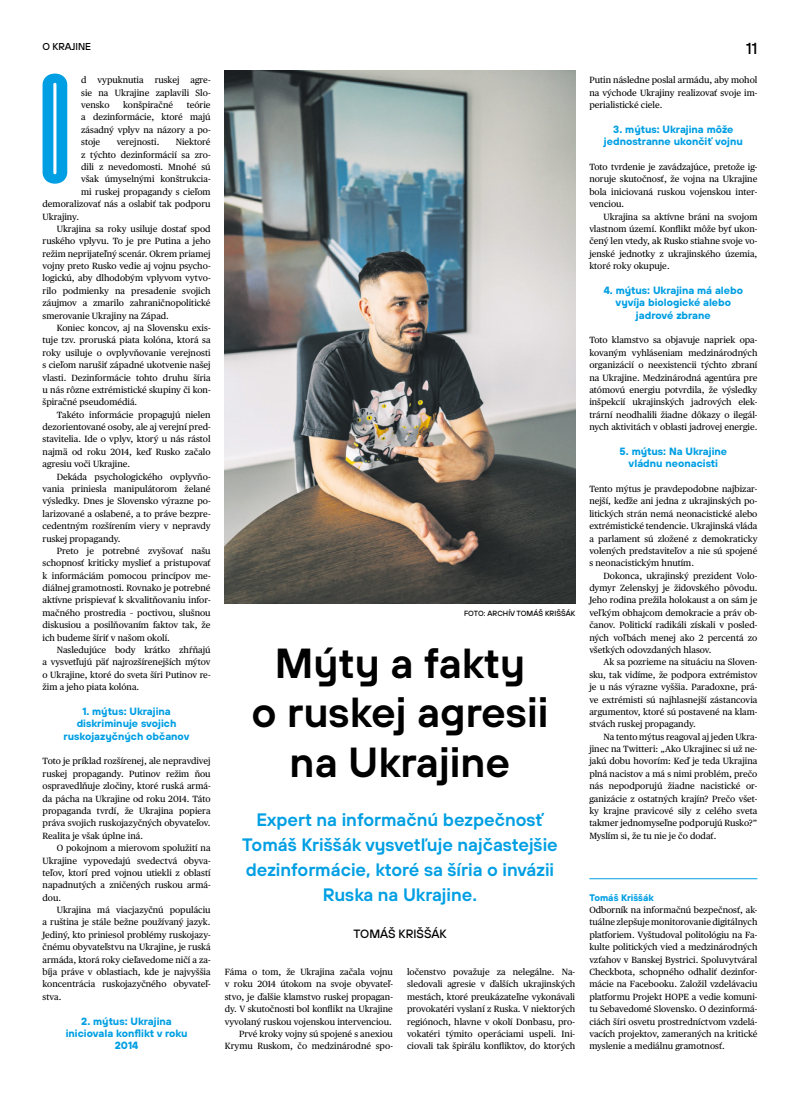
<style>
.page{position:relative;width:800px;height:1106px;background:#fff}
.page>*{position:absolute;margin:0;border:0;box-sizing:border-box;transform-origin:0 0}
.p1___velke_zaciatocn{font:154.6px "Cimo 70";color:#009fe3}
.t1{font:600 42px/49.5px "TT Hoves";color:#000;text-align:center}
.h2___perex{font:600 18px/24.8px "TT Hoves";color:#009fe3;text-align:center}
.t2{font:500 16px "TT Hoves";color:#000}
.h3___autor{font:500 12px "TT Hoves";color:#000}
.t3{font:700 10.5px/12.4px "TT Hoves";color:#009fe3;text-align:center}
.t4{font:500 10px "TT Hoves";color:#000}
.p3___meno{font:700 9.5px "TT Hoves";color:#009fe3}
.p2{font:9px/12.4px "Publico Text";color:#000;text-align:justify}
.p1{font:9px/12.4px "Publico Text";color:#000;text-align:justify}
.p1___velke_zaciatocn-2{font:9px/12.4px "Publico Text";color:#000;text-align:justify}
.p4___kredit{font:500 7.5px "TT Hoves";letter-spacing:.005em;color:#000}
</style>
<div class="page">
<hr style="left:589px;top:878px;width:168px;height:1px;background:#009fe3">
<img style="left:225px;top:71px;width:350px;height:532px">
<p class="t4" style="left:43px;top:40px;width:50px">O KRAJINE</p>
<p class="p1___velke_zaciatocn" style="left:41px;top:51px;width:29px">O</p>
<p class="p1___velke_zaciatocn-2" style="left:81px;top:73px;width:131px">d vypuknutia ruskej agre&shy;sie na Ukrajine zaplavili Slo&shy;vensko</p>
<p class="p1___velke_zaciatocn-2" style="left:123px;top:98px;width:51px">konšpiračné</p>
<p class="p1___velke_zaciatocn-2" style="left:81px;top:98px;width:131px;text-indent:105px">teórie a dezinformácie, ktoré majú zásadný vplyv na názory a po&shy;stoje</p>
<p class="p1___velke_zaciatocn-2" style="left:117px;top:135px;width:44px">verejnosti.</p>
<p class="p1___velke_zaciatocn-2" style="left:176px;top:135px;width:36px">Niektoré</p>
<p class="p1___velke_zaciatocn-2" style="left:81px;top:148px;width:131px">z týchto dezinformácií sa zro-</p>
<p class="p1___velke_zaciatocn-2" style="left:81px;top:160px;width:131px">dili z nevedomosti. Mnohé sú</p>
<p class="p1___velke_zaciatocn-2" style="left:81px;top:172px;width:131px">však úmyselnými konštrukcia-</p>
<p class="p1___velke_zaciatocn-2" style="left:81px;top:185px;width:131px">mi ruskej propagandy s cieľom</p>
<p class="p1___velke_zaciatocn-2" style="left:43px;top:197px;width:169px">demoralizovať nás a oslabiť tak podporu</p>
<p class="p1___velke_zaciatocn-2" style="left:43px;top:210px;width:38px">Ukrajiny.</p>
<p class="p2" style="left:43px;top:222px;width:169px;text-indent:14px">Ukrajina sa roky usiluje dostať spod ruského vplyvu. To je pre Putina a jeho režim neprijateľný scenár. Okrem priamej vojny preto Rusko vedie aj vojnu psycho&shy;logickú, aby dlhodobým vplyvom vytvo&shy;rilo podmienky na presadenie svojich záujmov a zmarilo zahraničnopolitické smerovanie Ukrajiny na Západ.</p>
<p class="p2" style="left:43px;top:321px;width:169px;text-indent:14px">Koniec koncov, aj na Slovensku exis&shy;tuje tzv. proruská piata kolóna, ktorá sa roky usiluje o ovplyvňovanie verejnosti s cieľom narušiť západné ukotvenie našej vlasti. Dezinformácie tohto druhu šíria u nás rôzne extrémistické skupiny či kon&shy;špiračné pseudomédiá.</p>
<p class="p2" style="left:43px;top:408px;width:169px;text-indent:14px">Takéto informácie propagujú nielen dezorientované osoby, ale aj verejní pred&shy;stavitelia. Ide o vplyv, ktorý u nás rástol najmä od roku 2014, keď Rusko začalo agresiu voči Ukrajine.</p>
<p class="p2" style="left:43px;top:469px;width:169px;text-indent:14px">Dekáda psychologického ovplyvňo&shy;vania priniesla manipulátorom želané výsledky. Dnes je Slovensko výrazne po&shy;larizované a oslabené, a to práve bezpre&shy;cedentným rozšírením viery v nepravdy ruskej propagandy.</p>
<p class="p2" style="left:43px;top:544px;width:169px;text-indent:14px">Preto je potrebné zvyšovať našu schopnosť kriticky myslieť a pristupovať k informáciám pomocou princípov me&shy;diálnej gramotnosti. Rovnako je potrebné aktívne prispievať k skvalitňovaniu infor&shy;mačného prostredia – poctivou, slušnou diskusiou a posilňovaním faktov tak, že ich budeme šíriť v našom okolí.</p>
<p class="p2" style="left:43px;top:643px;width:169px;text-indent:14px">Nasledujúce body krátko zhŕňajú a vysvetľujú päť najrozšírenejších mýtov o Ukrajine, ktoré do sveta šíri Putinov re&shy;žim a jeho piata kolóna.</p>
<p class="t3" style="left:64px;top:704px;width:127px">1. mýtus: Ukrajina diskriminuje svojich ruskojazyčných občanov</p>
<p class="p1" style="left:43px;top:754px;width:169px">Toto je príklad rozšírenej, ale nepravdivej ruskej propagandy. Putinov režim ňou ospravedlňuje zločiny, ktoré ruská armá&shy;da pácha na Ukrajine od roku 2014. Táto propaganda tvrdí, že Ukrajina popiera práva svojich ruskojazyčných obyvateľov.<br>Realita je však úplne iná.</p>
<p class="p2" style="left:43px;top:841px;width:169px;text-indent:14px">O pokojnom a mierovom spolužití na Ukrajine vypovedajú svedectvá obyva&shy;teľov, ktorí pred vojnou utiekli z oblastí napadnutých a zničených ruskou armá&shy;dou.</p>
<p class="p2" style="left:43px;top:903px;width:169px;text-indent:14px">Ukrajina má viacjazyčnú populáciu a ruština je stále bežne používaný jazyk.<br>Jediný, kto priniesol problémy ruskojazy&shy;čnému obyvateľstvu na Ukrajine, je ruská armáda, ktorá roky cieľavedome ničí a za&shy;bíja práve v oblastiach, kde je najvyššia koncentrácia ruskojazyčného obyvateľ&shy;stva.</p>
<p class="t3" style="left:66px;top:1014px;width:123px">2. mýtus: Ukrajina iniciovala konflikt v roku<br>2014</p>
<p class="p4___kredit" style="left:464px;top:608px;width:113px">FOTO: ARCHÍV TOMÁŠ KRIŠŠÁK</p>
<p class="t1" style="left:251px;top:637px;width:298px">Mýty a fakty<br>o ruskej agresii na Ukrajine</p>
<p class="h2___perex" style="left:242px;top:807px;width:317px">Expert na informačnú bezpečnosť Tomáš Kriššák vysvetľuje najčastejšie dezinformácie, ktoré sa šíria o invázii Ruska na Ukrajine.</p>
<p class="h3___autor" style="left:353px;top:926px;width:94px">TOMÁŠ KRIŠŠÁK</p>
<p class="p1" style="left:225px;top:965px;width:169px">Fáma o tom, že Ukrajina začala vojnu v roku 2014 útokom na svoje obyvateľ&shy;stvo, je ďalšie klamstvo ruskej propagan&shy;dy. V skutočnosti bol konflikt na Ukrajine vyvolaný ruskou vojenskou intervenciou.</p>
<p class="p2" style="left:225px;top:1027px;width:169px;text-align:right">Prvé kroky vojny sú spojené s anexiou<br>Krymu Ruskom, čo medzinárodné spo-</p>
<p class="p2" style="left:407px;top:965px;width:169px">ločenstvo považuje za nelegálne. Na&shy;sledovali agresie v ďalších ukrajinských mestách, ktoré preukázateľne vykonávali provokatéri vyslaní z Ruska. V niektorých regiónoch, hlavne v okolí Donbasu, pro&shy;vokatéri týmito operáciami uspeli. Ini&shy;ciovali tak špirálu konfliktov, do ktorých</p>
<h3 class="t2" style="left:746px;top:38px;width:13px">11</h3>
<p class="p2" style="left:589px;top:73px;width:169px">Putin následne poslal armádu, aby mohol na východe Ukrajiny realizovať svoje im&shy;perialistické ciele.</p>
<p class="t3" style="left:603px;top:122px;width:140px">3. mýtus: Ukrajina môže jednostranne ukončiť vojnu</p>
<p class="p1" style="left:589px;top:160px;width:169px">Toto tvrdenie je zavádzajúce, pretože ig&shy;noruje skutočnosť, že vojna na Ukrajine bola iniciovaná ruskou vojenskou inter&shy;venciou.</p>
<p class="p2" style="left:589px;top:210px;width:169px;text-indent:14px">Ukrajina sa aktívne bráni na svojom vlastnom území. Konflikt môže byť ukon&shy;čený len vtedy, ak Rusko stiahne svoje vo&shy;jenské jednotky z ukrajinského územia, ktoré roky okupuje.</p>
<p class="t3" style="left:603px;top:283px;width:141px">4. mýtus: Ukrajina má alebo vyvíja biologické alebo jadrové zbrane</p>
<p class="p1" style="left:589px;top:333px;width:169px">Toto klamstvo sa objavuje napriek opa&shy;kovaným vyhláseniam medzinárodných organizácií o neexistencii týchto zbraní na Ukrajine. Medzinárodná agentúra pre atómovú energiu potvrdila, že výsledky inšpekcií ukrajinských jadrových elek&shy;trární neodhalili žiadne dôkazy o ilegál&shy;nych aktivitách v oblasti jadrovej energie.</p>
<p class="t3" style="left:619px;top:444px;width:109px">5. mýtus: Na Ukrajine vládnu neonacisti</p>
<p class="p1" style="left:589px;top:482px;width:169px">Tento mýtus je pravdepodobne najbizar&shy;nejší, keďže ani jedna z ukrajinských po&shy;litických strán nemá neonacistické alebo extrémistické tendencie. Ukrajinská vláda a parlament sú zložené z demokraticky volených predstaviteľov a nie sú spojené s neonacistickým hnutím.</p>
<p class="p2" style="left:589px;top:569px;width:169px;text-indent:14px">Dokonca, ukrajinský prezident Volo&shy;dymyr Zelenskyj je židovského pôvodu.<br>Jeho rodina prežila holokaust a on sám je veľkým obhajcom demokracie a práv ob&shy;čanov. Politickí radikáli získali v posled&shy;ných voľbách menej ako 2 percentá zo všetkých odovzdaných hlasov.</p>
<p class="p2" style="left:589px;top:655px;width:169px;text-indent:14px">Ak sa pozrieme na situáciu na Sloven&shy;sku, tak vidíme, že podpora extrémistov je u nás výrazne vyššia. Paradoxne, prá&shy;ve extrémisti sú najhlasnejší zástancovia argumentov, ktoré sú postavené na klam&shy;stvách ruskej propagandy.</p>
<p class="p2" style="left:589px;top:729px;width:169px;text-indent:14px">Na tento mýtus reagoval aj jeden Ukra&shy;jinec na Twitteri: „Ako Ukrajinec si už ne&shy;jakú dobu hovorím: Keď je teda Ukrajina plná nacistov a má s nimi problém, prečo nás nepodporujú žiadne nacistické or&shy;ganizácie z ostatných krajín? Prečo všet&shy;ky krajne pravicové sily z celého sveta takmer jednomyseľne podporujú Rusko?” Myslím si, že tu nie je čo dodať.</p>
<p class="p3___meno" style="left:589px;top:890px;width:66px">Tomáš Kriššák</p>
<p class="p1" style="left:589px;top:903px;width:169px">Odborník na informačnú bezpečnosť, ak&shy;tuálne zlepšuje monitorovanie digitálnych platforiem. Vyštudoval politológiu na Fa&shy;kulte politických vied a medzinárodných vzťahov v Banskej Bystrici. Spoluvytváral Checkbota, schopného odhaliť dezinfor&shy;mácie na Facebooku. Založil vzdelávaciu platformu Projekt HOPE a vedie komuni&shy;tu Sebavedomé Slovensko. O dezinformá&shy;ciách šíri osvetu prostredníctvom vzdelá&shy;vacích projektov, zameraných na kritické myslenie a mediálnu gramotnosť.</p>
</div>
